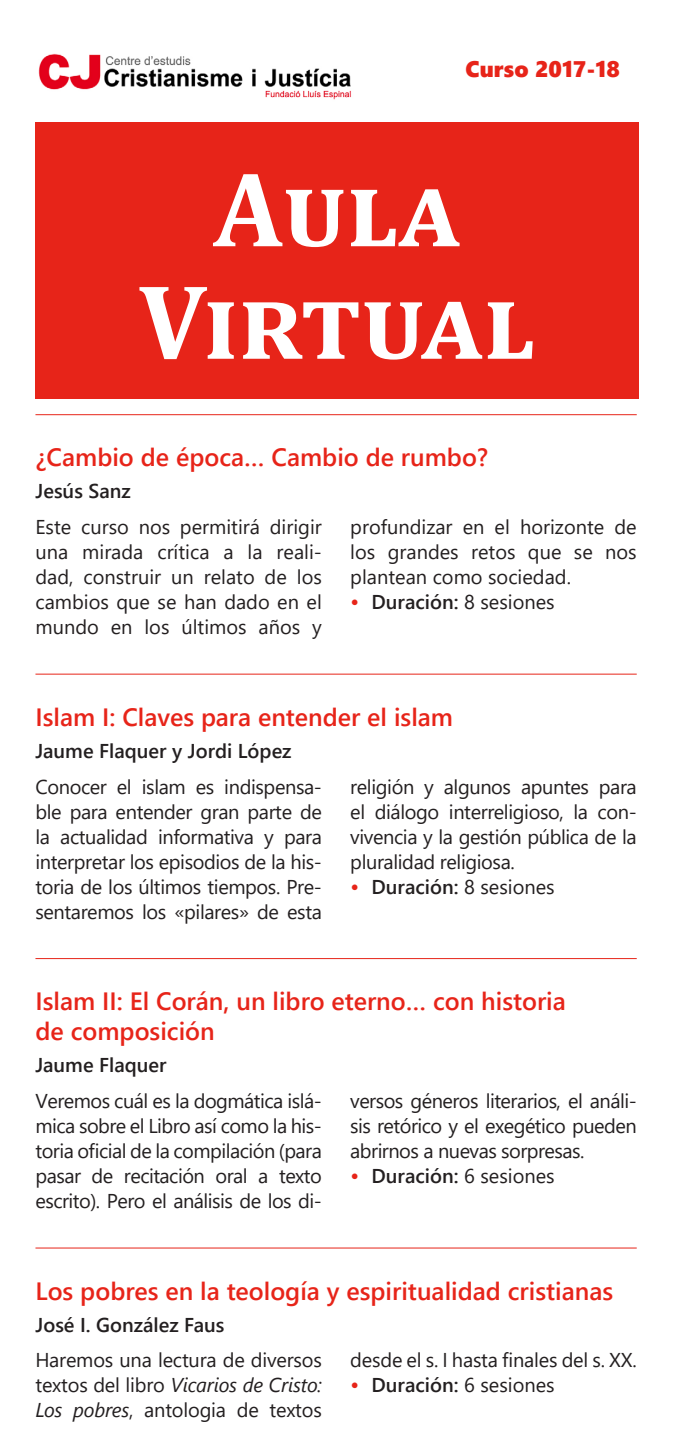
<style>
.page{position:relative;width:674px;height:1453px;background:#fff}
.page>*{position:absolute;margin:0;border:0;box-sizing:border-box;transform-origin:0 0}
.t1{font:700 107.5px/112.5px "Cambria";color:#fff;text-align:center}
.Titol{font:600 25px/30px "Segoe UI";color:#e72419}
.titol{font:22.5px "Segoe UI Black";color:#e72419}
.Cos_de_text_-_Copia{font:20px/25px "Segoe UI";letter-spacing:-.02em;color:#231f20;text-align:justify}
.profe{font:600 20px "Segoe UI";color:#231f20}
.s1{font-size:22.5px;color:#e72419}
.s2{font-weight:400}
.s3{font-style:italic}
</style>
<div class="page">
<img style="left:38px;top:53px;width:313px;height:47px">
<hr style="left:35px;top:414px;width:601px;height:1px;background:#e72419">
<hr style="left:35px;top:674px;width:601px;height:1px;background:#e72419">
<hr style="left:35px;top:958px;width:601px;height:1px;background:#e72419">
<hr style="left:35px;top:1247px;width:601px;height:1px;background:#e72419">
<div style="left:35px;top:123px;width:603px;height:276px;background:#e72419"></div>
<p class="titol" style="left:465px;top:53px;width:156px">Curso 2017-18</p>
<p class="t1" style="left:138px;top:150px;width:398px">Aula<br>Virtual</p>
<p class="Titol" style="left:35px;top:440px;width:454px">¿Cambio de época… Cambio de rumbo?</p>
<p class="profe" style="left:35px;top:472px;width:97px">Jesús Sanz</p>
<p class="Cos_de_text_-_Copia" style="left:35px;top:513px;width:288px">Este curso nos permitirá dirigir una mirada crítica a la reali&shy;dad, construir un relato de los cambios que se han dado en el mundo en los últimos años y</p>
<p class="Cos_de_text_-_Copia" style="left:350px;top:513px;width:288px">profundizar en el horizonte de los grandes retos que se nos plantean como sociedad.</p>
<p class="profe" style="left:350px;top:583px;width:206px"><span class="s1">•</span> Duración: <span class="s2">8 sesiones</span></p>
<p class="Titol" style="left:35px;top:700px;width:419px">Islam I: Claves para entender el islam</p>
<p class="profe" style="left:35px;top:732px;width:257px">Jaume Flaquer y Jordi López</p>
<p class="Cos_de_text_-_Copia" style="left:35px;top:772px;width:288px">Conocer el islam es indispensa&shy;ble para entender gran parte de la actualidad informativa y para interpretar los episodios de la his&shy;toria de los últimos tiempos. Pre&shy;sentaremos los «pilares» de esta</p>
<p class="Cos_de_text_-_Copia" style="left:350px;top:772px;width:288px">religión y algunos apuntes para el diálogo interreligioso, la con&shy;vivencia y la gestión pública de la pluralidad religiosa.</p>
<p class="profe" style="left:350px;top:867px;width:206px"><span class="s1">•</span> Duración: <span class="s2">8 sesiones</span></p>
<p class="Titol" style="left:35px;top:984px;width:531px">Islam II: El Corán, un libro eterno… con historia de composición</p>
<p class="profe" style="left:35px;top:1046px;width:133px">Jaume Flaquer</p>
<p class="Cos_de_text_-_Copia" style="left:35px;top:1086px;width:288px">Veremos cuál es la dogmática islá&shy;mica sobre el Libro así como la his&shy;toria oficial de la compilación (para pasar de recitación oral a texto escrito). Pero el análisis de los di-</p>
<p class="Cos_de_text_-_Copia" style="left:350px;top:1086px;width:288px">versos géneros literarios, el análi&shy;sis retórico y el exegético pueden abrirnos a nuevas sorpresas.</p>
<p class="profe" style="left:350px;top:1157px;width:206px"><span class="s1">•</span> Duración: <span class="s2">6 sesiones</span></p>
<p class="Titol" style="left:35px;top:1274px;width:579px">Los pobres en la teología y espiritualidad cristianas</p>
<p class="profe" style="left:35px;top:1306px;width:190px">José I. González Faus</p>
<p class="Cos_de_text_-_Copia" style="left:35px;top:1346px;width:288px">Haremos una lectura de diversos textos del libro <span class="s3">Vicarios de Cristo:<br>Los pobres</span>, antologia de textos</p>
<p class="Cos_de_text_-_Copia" style="left:350px;top:1346px;width:288px">desde el s. I hasta finales del s. XX.</p>
<p class="profe" style="left:350px;top:1366px;width:206px"><span class="s1">•</span> Duración: <span class="s2">6 sesiones</span></p>
</div>
